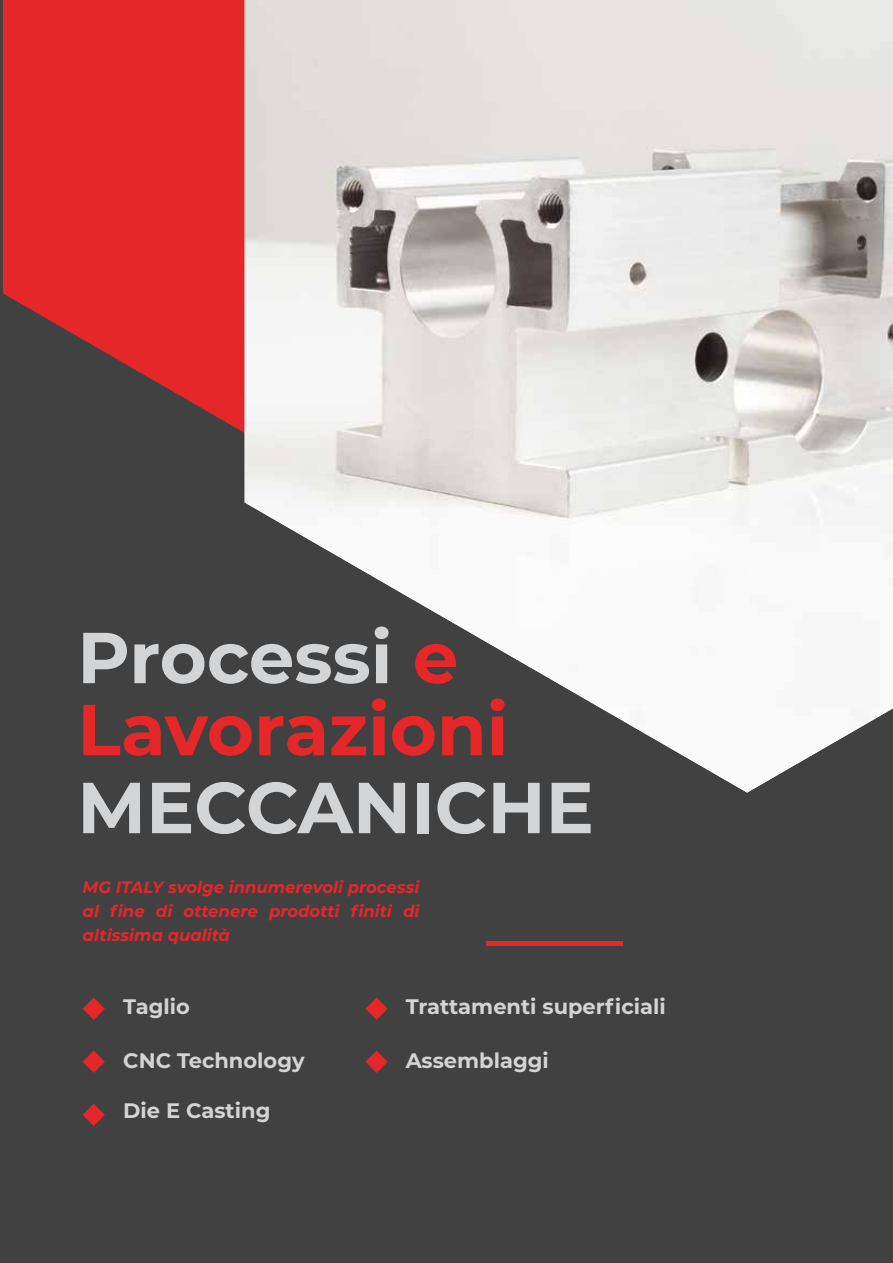
<style>
.page{position:relative;width:893px;height:1263px;background:#fff}
.page>*{position:absolute;margin:0;border:0;box-sizing:border-box;transform-origin:0 0}
.t1{font:700 72px/72px "Montserrat";color:#e62729}
.t2{font:700 72px "Montserrat";color:#d2d4d5}
.t3{font:700 21px "Montserrat";color:#d2d4d5}
.t4{font:italic 700 16.5px/24px "Montserrat";color:#e62729;text-align:justify}
.s1{color:#d2d4d5}
</style>
<div class="page">
<div style="left:1px;top:0;width:892px;height:1263px;background:#424142"></div>
<svg style="left:3px;top:0;width:242px;height:499px;fill:#e62729"></svg>
<img style="left:245px;top:0;width:648px;height:792px">
<hr style="left:486px;top:942px;width:137px;height:4px;background:#e62729">
<svg style="left:83px;top:998px;width:22px;height:22px"></svg>
<svg style="left:83px;top:1051px;width:22px;height:22px"></svg>
<svg style="left:83px;top:1104px;width:22px;height:22px"></svg>
<svg style="left:365px;top:998px;width:23px;height:22px"></svg>
<svg style="left:365px;top:1051px;width:23px;height:22px"></svg>
<h1 class="t1" style="left:77px;top:618px;width:433px"><span class="s1">Processi</span> e<br>Lavorazioni</h1>
<h1 class="t2" style="left:77px;top:756px;width:518px">MECCANICHE</h1>
<p class="t4" style="left:83px;top:874px;width:338px">MG ITALY svolge innumerevoli processi al fine di ottenere prodotti finiti di altissima qualità</p>
<p class="t3" style="left:123px;top:991px;width:68px">Taglio</p>
<p class="t3" style="left:406px;top:991px;width:262px">Trattamenti superficiali</p>
<p class="t3" style="left:123px;top:1045px;width:183px">CNC Technology</p>
<p class="t3" style="left:406px;top:1045px;width:145px">Assemblaggi</p>
<p class="t3" style="left:123px;top:1095px;width:149px">Die E Casting</p>
</div>
